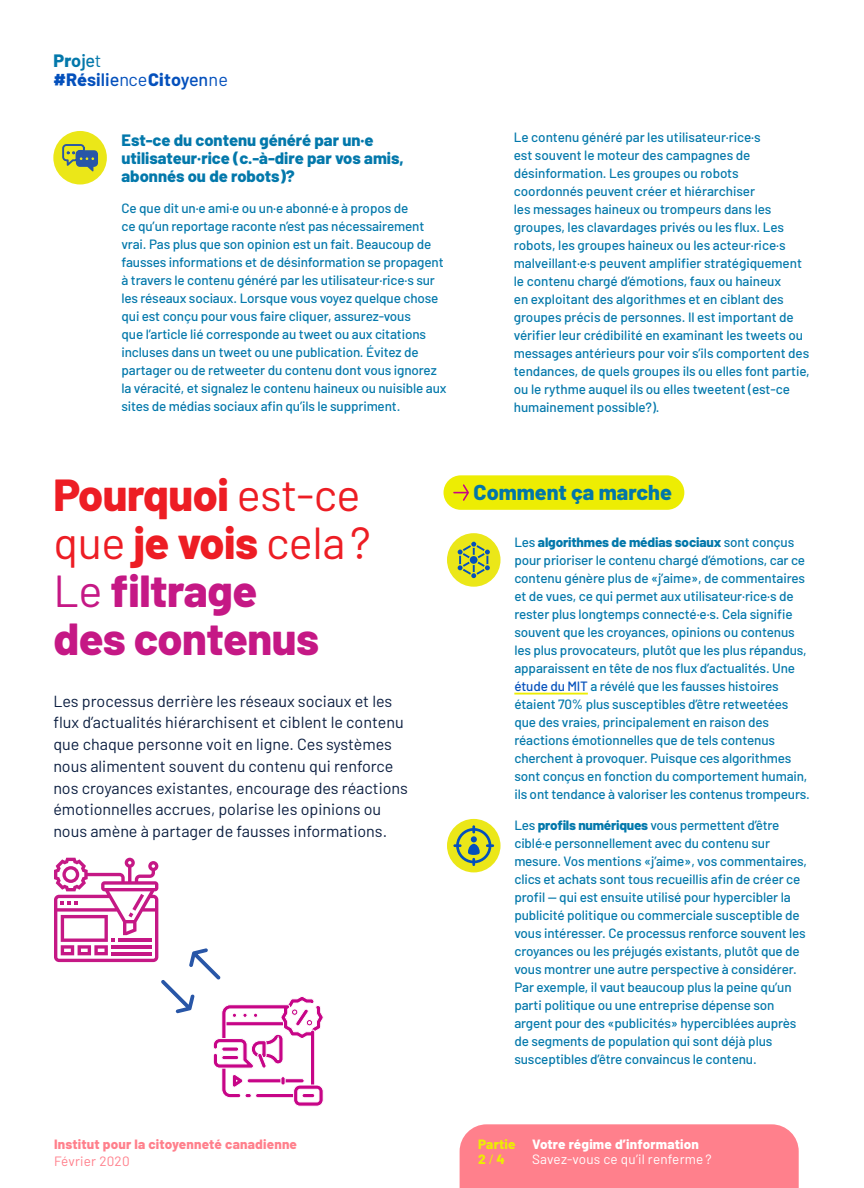
<style>
.page{position:relative;width:864px;height:1188px;background:#fff}
.page>*{position:absolute;margin:0;border:0;box-sizing:border-box;transform-origin:0 0}
.t1{font:800 45px/48px "Barlow";letter-spacing:-.01em;color:#c51885}
.t2{font:800 21.6px "Barlow";color:#0276a9}
.t3{font:800 18px/19.5px "Barlow";color:#0450bc}
.t4{font:800 16.5px/18px "Barlow";color:#0378ab}
.t5{font:16.2px/21.8px "Barlow";color:#0b1e40}
.t6{font:500 13.5px/18px "Barlow";letter-spacing:-.01em;color:#0378ab}
.t7{font:800 13.5px "Barlow";letter-spacing:.015em;color:#ff808c}
.t8{font:800 13.5px/15px "Barlow";letter-spacing:.015em;color:#fff}
.t9{font:13.5px "Barlow";letter-spacing:.015em;color:#fff}
.t10{font:13.5px "Barlow";letter-spacing:.015em;color:#ff808c}
.s1{color:#0378ab}
.s2{font-weight:700;color:#0378ab}
.s3{font-weight:600;color:#0378ab}
.s4{font-weight:500;color:#0378ab}
.s5{font-weight:400;color:#0378ab}
.s6{font-weight:700}
.s7{font-weight:600}
.s8{font-weight:500}
.s9{font-weight:400}
.s10{color:#ed1d24}
.s11{font-weight:400;color:#ed1d24}
.s12{font-weight:800}
.s13{color:#0450bc}
.s14{color:#eded03}
.s15{font-weight:400;color:#eded03}
</style>
<div class="page">
<div style="left:53px;top:131px;width:54px;height:53px;background:#ebe718;border-radius:50%"></div>
<svg style="left:62px;top:144px;width:36px;height:28px"></svg>
<div style="left:460px;top:1124px;width:339px;height:64px;background:#ff808c"></div>
<hr style="left:514px;top:693px;width:74px;height:2px;background:#eded03">
<div style="left:444px;top:475px;width:240px;height:35px;background:#eded03;border-radius:17px"></div>
<svg style="left:453px;top:484px;width:16px;height:17px"></svg>
<div style="left:447px;top:533px;width:54px;height:54px;background:#ebe718;border-radius:50%"></div>
<div style="left:447px;top:819px;width:54px;height:53px;background:#ebe718;border-radius:50%"></div>
<svg style="left:453px;top:825px;width:41px;height:41px"></svg>
<svg style="left:54px;top:858px;width:270px;height:249px"></svg>
<svg style="left:458px;top:542px;width:32px;height:36px"></svg>
<h3 class="t3" style="left:53px;top:49px;width:176px"><span class="s1">Pr</span><span class="s2">o</span><span class="s3">j</span><span class="s4">e</span><span class="s5">t </span>#Ré<span class="s6">si</span><span class="s7">li</span><span class="s8">e</span><span class="s9">nce</span>Ci<span class="s6">to</span><span class="s7">y</span><span class="s8">en</span><span class="s9">ne</span></h3>
<p class="t4" style="left:122px;top:129px;width:284px">Est-ce du contenu généré par un·e utilisateur·rice (c.-à-dire par vos amis, abonnés ou de robots)?</p>
<p class="t6" style="left:122px;top:198px;width:327px">Ce que dit un·e ami·e ou un·e abonné·e à propos de<br>ce qu’un reportage raconte n’est pas nécessairement vrai. Pas plus que son opinion est un fait. Beaucoup de fausses informations et de désinformation se propagent à travers le contenu généré par les utilisateur·rice·s sur les réseaux sociaux. Lorsque vous voyez quelque chose qui est conçu pour vous faire cliquer, assurez-vous<br>que l’article lié corresponde au tweet ou aux citations incluses dans un tweet ou une publication. Évitez de partager ou de retweeter du contenu dont vous ignorez la véracité, et signalez le contenu haineux ou nuisible aux sites de médias sociaux afin qu’ils le suppriment.</p>
<h1 class="t1" style="left:53px;top:468px;width:319px"><span class="s10">Pourquoi</span> <span class="s11">est-ce que</span> <span class="s10">je vois</span> <span class="s11">cela?<br></span><span class="s9">Le</span> filtrage<br>des contenus</h1>
<p class="t5" style="left:53px;top:689px;width:356px">Les processus derrière les réseaux sociaux et les flux d’actualités hiérarchisent et ciblent le contenu que chaque personne voit en ligne. Ces systèmes nous alimentent souvent du contenu qui renforce nos croyances existantes, encourage des réactions émotionnelles accrues, polarise les opinions ou nous amène à partager de fausses informations.</p>
<p class="t6" style="left:514px;top:128px;width:298px">Le contenu généré par les utilisateur·rice·s<br>est souvent le moteur des campagnes de désinformation. Les groupes ou robots coordonnés peuvent créer et hiérarchiser<br>les messages haineux ou trompeurs dans les groupes, les clavardages privés ou les flux. Les robots, les groupes haineux ou les acteur·rice·s malveillant·e·s peuvent amplifier stratégiquement le contenu chargé d’émotions, faux ou haineux<br>en exploitant des algorithmes et en ciblant des groupes précis de personnes. Il est important de vérifier leur crédibilité en examinant les tweets ou messages antérieurs pour voir s’ils comportent des tendances, de quels groupes ils ou elles font partie, ou le rythme auquel ils ou elles tweetent (est-ce humainement possible?).</p>
<h2 class="t2" style="left:474px;top:476px;width:200px">Comment ça marche</h2>
<p class="t6" style="left:514px;top:532px;width:297px">Les <span class="s12">algorithmes de médias sociaux</span> sont conçus pour prioriser le contenu chargé d’émotions, car ce contenu génère plus de «j’aime», de commentaires et de vues, ce qui permet aux utilisateur·rice·s de rester plus longtemps connecté·e·s. Cela signifie souvent que les croyances, opinions ou contenus les plus provocateurs, plutôt que les plus répandus, apparaissent en tête de nos flux d’actualités. Une <span class="s13">étude du MIT</span> a révélé que les fausses histoires étaient 70% plus susceptibles d’être retweetées que des vraies, principalement en raison des réactions émotionnelles que de tels contenus cherchent à provoquer. Puisque ces algorithmes sont conçus en fonction du comportement humain, ils ont tendance à valoriser les contenus trompeurs.</p>
<p class="t6" style="left:514px;top:815px;width:294px">Les <span class="s12">profils numériques</span> vous permettent d’être ciblé·e personnellement avec du contenu sur mesure. Vos mentions «j’aime», vos commentaires, clics et achats sont tous recueillis afin de créer ce profil — qui est ensuite utilisé pour hypercibler la publicité politique ou commerciale susceptible de vous intéresser. Ce processus renforce souvent les croyances ou les préjugés existants, plutôt que de vous montrer une autre perspective à considérer.<br>Par exemple, il vaut beaucoup plus la peine qu’un parti politique ou une entreprise dépense son argent pour des «publicités» hyperciblées auprès de segments de population qui sont déjà plus susceptibles d’être convaincus le contenu.</p>
<p class="t7" style="left:54px;top:1134px;width:245px">Institut pour la citoyenneté canadienne</p>
<p class="t10" style="left:54px;top:1151px;width:77px">Février 2020</p>
<p class="t8" style="left:478px;top:1136px;width:222px"><span class="s14">Partie</span> Votre régime d’information<br><span class="s14">2</span> <span class="s15">/</span><span class="s14">4</span></p>
<p class="t9" style="left:532px;top:1150px;width:181px">Savez-vous ce qu’il renferme ?</p>
</div>
